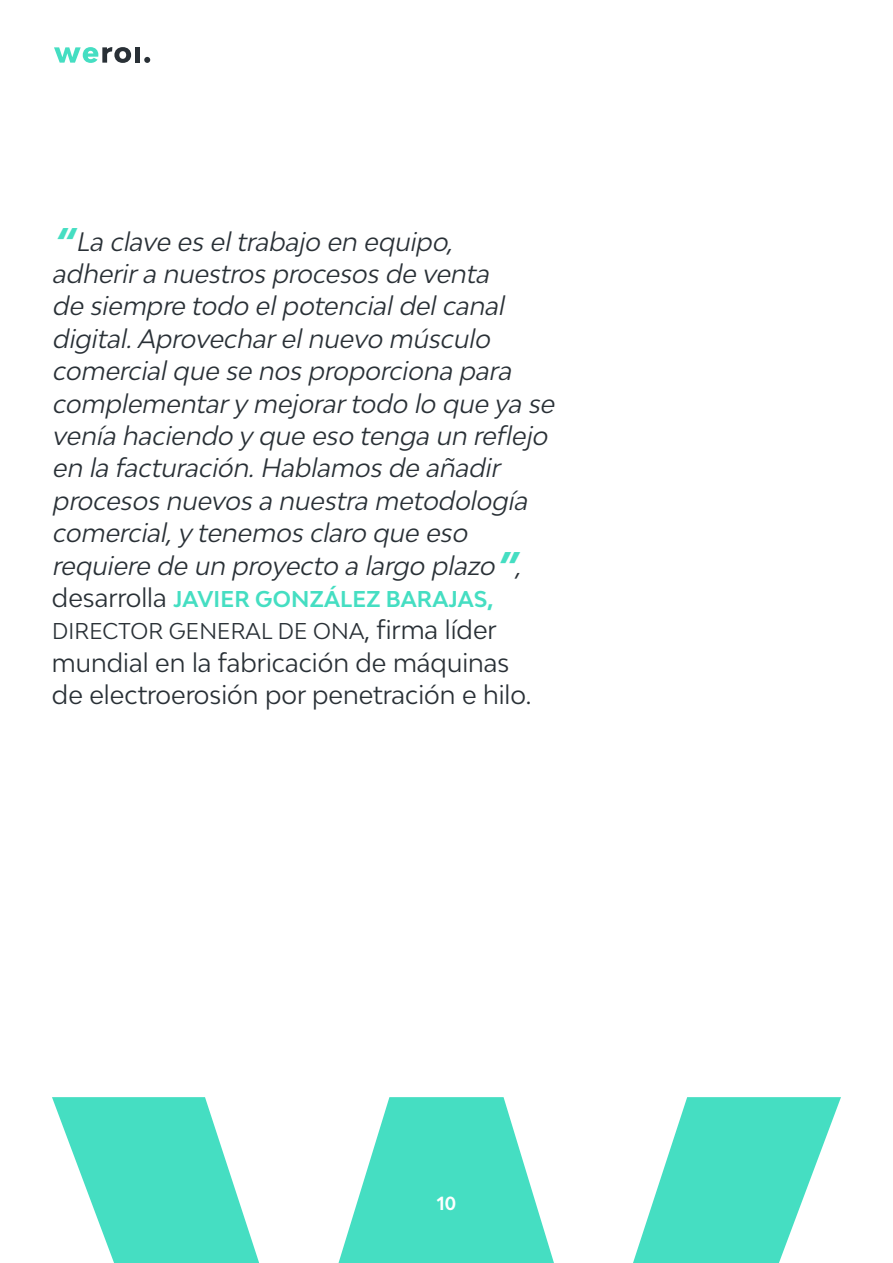
<style>
.page{position:relative;width:893px;height:1263px;background:#fff}
.page>*{position:absolute;margin:0;border:0;box-sizing:border-box;transform-origin:0 0}
.t1{font:italic 25.2px/32.4px "Bw Modelica";color:#293036}
.t2{font:25.2px/32.4px "Bw Modelica";color:#293036}
.t3{font:700 21.6px/32.4px "Bw Modelica";letter-spacing:.01em;color:#45dec2}
.t4{font:700 18px "Bw Modelica";color:#fff}
.s1{font-weight:700;font-size:43.2px;color:#45dec2}
.s2{font-weight:400;font-size:25.2px;color:#293036}
.s3{font-weight:400;color:#293036}
</style>
<div class="page">
<svg style="left:54px;top:47px;width:77px;height:16px"></svg>
<div style="left:135px;top:47px;width:5px;height:16px;background:#293036"></div>
<svg style="left:144px;top:57px;width:6px;height:6px"></svg>
<svg style="left:52px;top:1097px;width:789px;height:166px;fill:#45dec2"></svg>
<p class="t1" style="left:52px;top:224px;width:510px"><span class="s1">“</span>La clave es eltrabajo en equipo, adherira nuestros procesos de venta<br>de siempre todo elpotencialdelcanal digital.Aprovecharelnuevo músculo comercialque se nos proporciona para complementary mejorartodo lo que ya se venía haciendo y que eso tenga un reflejo en la facturación.Hablamos de añadir procesos nuevos a nuestra metodología comercial,y tenemos claro que eso requiere de un proyecto a largo plazo<span class="s1">”</span>,</p>
<p class="t3" style="left:52px;top:582px;width:446px"><span class="s2">desarrolla</span> JAVIER GONZÁLEZ BARAJAS,<br><span class="s3">DIRECTOR GENERAL DE ONA</span><span class="s2">, firma líder</span></p>
<p class="t2" style="left:52px;top:646px;width:481px">mundial en la fabricación de máquinas de electroerosión por penetración e hilo.</p>
<p class="t4" style="left:437px;top:1191px;width:21px">10</p>
</div>
